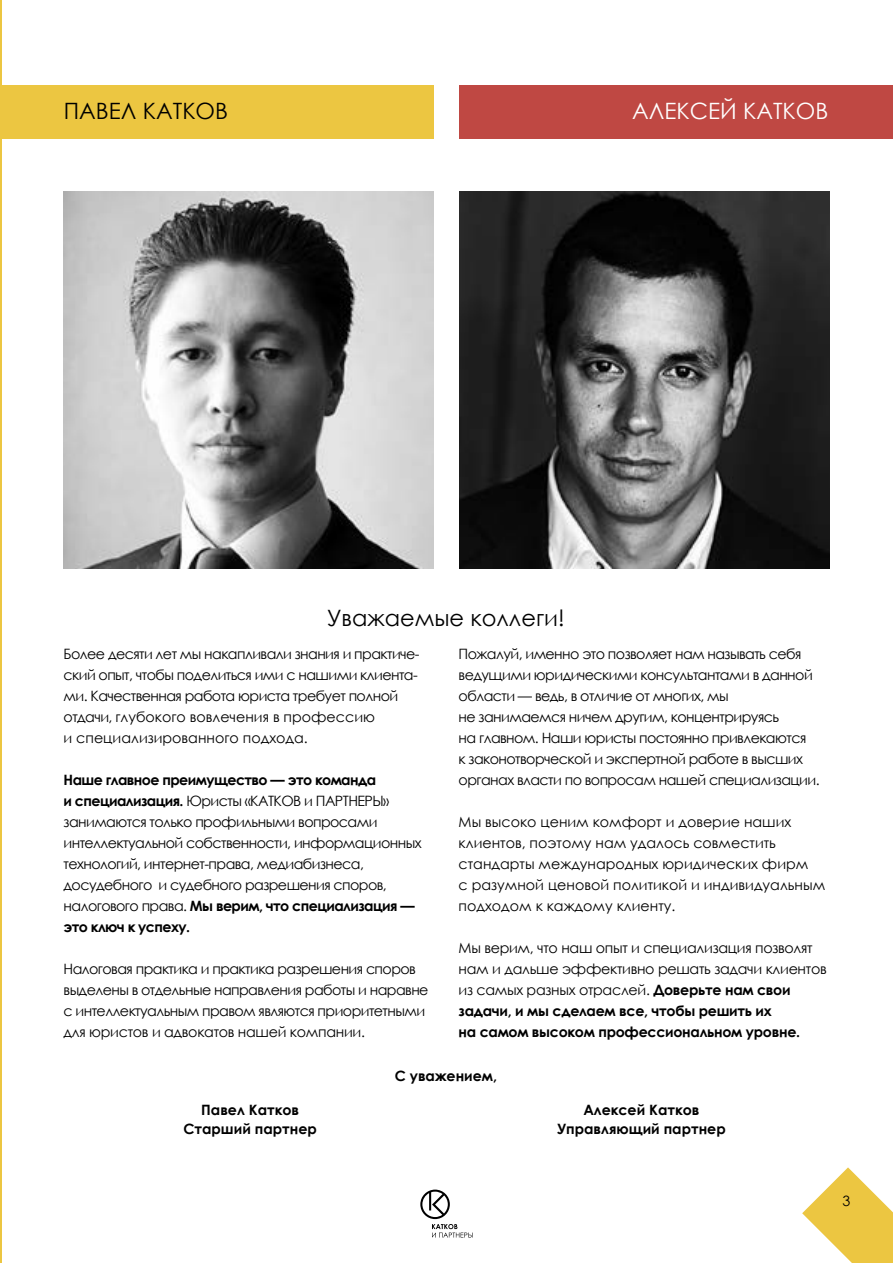
<style>
.page{position:relative;width:893px;height:1263px;background:#fff}
.page>*{position:absolute;margin:0;border:0;box-sizing:border-box;transform-origin:0 0}
.t1{font:22.5px "Century Gothic";color:#000}
.t2{font:22.5px "Century Gothic";color:#fff}
.t3{font:14.25px/21px "Century Gothic";letter-spacing:-.04em;color:#000}
.t4{font:14.25px/21px "Century Gothic";letter-spacing:-.02em;color:#000}
.t5{font:14.25px/21px "Century Gothic";color:#000}
.t6{font:700 14.25px/19.5px "Century Gothic";color:#000;text-align:center}
.s1{font-weight:700}
</style>
<div class="page">
<svg style="left:802px;top:1167px;width:91px;height:96px"></svg>
<svg style="left:420px;top:1189px;width:53px;height:48px"></svg>
<img style="left:64px;top:191px;width:370px;height:378px">
<img style="left:459px;top:191px;width:370px;height:378px">
<div style="left:0;top:85px;width:434px;height:53px;background:#ecc641"></div>
<div style="left:459px;top:85px;width:434px;height:53px;background:#bf4843"></div>
<hr style="left:0;top:0;width:1px;height:1263px;background:#ecc641">
<h1 class="t1" style="left:64px;top:95px;width:166px">ПАВЕЛ КАТКОВ</h1>
<h1 class="t2" style="left:632px;top:95px;width:198px">АЛЕКСЕЙ КАТКОВ</h1>
<h1 class="t1" style="left:327px;top:602px;width:239px">Уважаемые коллеги!</h1>
<p class="t3" style="left:64px;top:643px;width:357px">Более десяти лет мы накапливали знания и практиче&shy;ский опыт, чтобы поделиться ими с нашими клиента&shy;ми. Качественная работа юриста требует полной отдачи, глубокого вовлечения в профессию<br>и специализированного подхода.</p>
<p class="t3" style="left:64px;top:769px;width:359px"><span class="s1">Наше главное преимущество — это команда<br>и специализация.</span> Юристы «КАТКОВ и ПАРТНЕРЫ» занимаются только профильными вопросами интеллектуальной собственности, информационных технологий, интернет-права, медиабизнеса, досудебного и судебного разрешения споров, налогового права. <span class="s1">Мы верим, что специализация — это ключ к успеху.</span></p>
<p class="t3" style="left:64px;top:958px;width:366px">Налоговая практика и практика разрешения споров выделены в отдельные направления работы и наравне с интеллектуальным правом являются приоритетными для юристов и адвокатов нашей компании.</p>
<p class="t3" style="left:459px;top:643px;width:363px">Пожалуй, именно это позволяет нам называть себя ведущими юридическими консультантами в данной области — ведь, в отличие от многих, мы<br>не занимаемся ничем другим, концентрируясь<br>на главном. Наши юристы постоянно привлекаются<br>к законотворческой и экспертной работе в высших органах власти по вопросам нашей специализации.</p>
<p class="t5" style="left:459px;top:811px;width:368px">Мы высоко ценим комфорт и доверие наших клиентов, поэтому нам удалось совместить стандарты международных юридических фирм<br>с разумной ценовой политикой и индивидуальным подходом к каждому клиенту.</p>
<p class="t4" style="left:459px;top:937px;width:370px">Мы верим, что наш опыт и специализация позволят нам и дальше эффективно решать задачи клиентов из самых разных отраслей. <span class="s1">Доверьте нам свои задачи, и мы сделаем все, чтобы решить их<br>на самом высоком профессиональном уровне.</span></p>
<p class="t6" style="left:395px;top:1065px;width:104px">С уважением,</p>
<p class="t6" style="left:183px;top:1099px;width:135px">Павел Катков<br>Старший партнер</p>
<p class="t6" style="left:557px;top:1099px;width:170px">Алексей Катков<br>Управляющий партнер</p>
<p class="t3" style="left:842px;top:1190px;width:9px">3</p>
</div>
